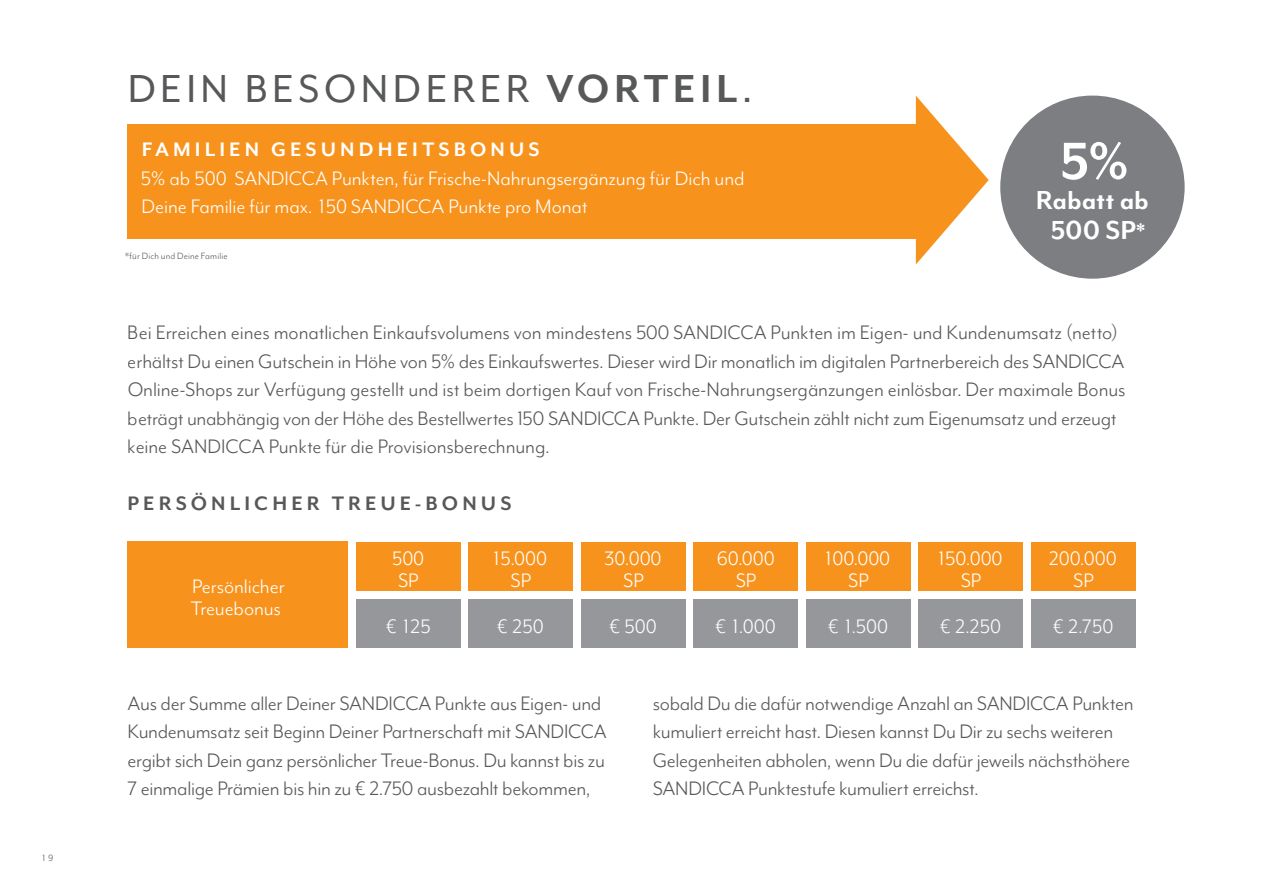
<style>
.page{position:relative;width:1263px;height:893px;background:#fff}
.page>*{position:absolute;margin:0;border:0;box-sizing:border-box;transform-origin:0 0}
.t1{font:700 60px "Mr Eaves Mod OT";color:#fff}
.t2{font:45px "Mr Eaves Mod OT";letter-spacing:.1em;color:#57585a}
.t3{font:700 30px/30px "Mr Eaves Mod OT";letter-spacing:-.005em;color:#fff;text-align:center}
.t4{font:22.5px/28.5px "Mr Eaves Mod OT";letter-spacing:-.015em;color:#57585a}
.t5{font:22.5px/22.5px "Mr Eaves Mod OT";letter-spacing:-.005em;color:#fff;text-align:center}
.t6{font:700 22.5px "Mr Eaves Mod OT";letter-spacing:.185em;color:#fff}
.t7{font:700 22.5px "Mr Eaves Mod OT";letter-spacing:.18em;color:#57585a}
.t8{font:10.5px "Mr Eaves Mod OT";letter-spacing:.015em;color:#57585a}
.t9{font:10.5px "Mr Eaves Mod OT";color:#7c7e81}
.s1{font-weight:700}
.s2{font-size:22.5px}
</style>
<div class="page">
<div style="left:128px;top:541px;width:220px;height:107px;background:#f7931d"></div>
<div style="left:356px;top:542px;width:104px;height:49px;background:#f7931d"></div>
<div style="left:356px;top:599px;width:104px;height:49px;background:#96979a"></div>
<div style="left:469px;top:542px;width:104px;height:49px;background:#f7931d"></div>
<div style="left:469px;top:599px;width:104px;height:49px;background:#96979a"></div>
<div style="left:581px;top:542px;width:104px;height:49px;background:#f7931d"></div>
<div style="left:581px;top:599px;width:104px;height:49px;background:#96979a"></div>
<div style="left:694px;top:542px;width:104px;height:49px;background:#f7931d"></div>
<div style="left:694px;top:599px;width:104px;height:49px;background:#96979a"></div>
<div style="left:806px;top:542px;width:104px;height:49px;background:#f7931d"></div>
<div style="left:806px;top:599px;width:104px;height:49px;background:#96979a"></div>
<div style="left:919px;top:542px;width:104px;height:49px;background:#f7931d"></div>
<div style="left:919px;top:599px;width:104px;height:49px;background:#96979a"></div>
<div style="left:1031px;top:542px;width:104px;height:49px;background:#f7931d"></div>
<div style="left:1031px;top:599px;width:104px;height:49px;background:#96979a"></div>
<div style="left:128px;top:124px;width:791px;height:115px;background:#f7931d"></div>
<svg style="left:916px;top:96px;width:73px;height:168px"></svg>
<div style="left:1000px;top:96px;width:184px;height:183px;background:#7c7e81;border-radius:50%"></div>
<p class="t9" style="left:43px;top:852px;width:12px">19</p>
<h2 class="t2" style="left:128px;top:64px;width:626px">DEIN BESONDERER <span class="s1">VORTEIL</span>.</h2>
<p class="t6" style="left:142px;top:137px;width:399px">FAMILIEN GESUNDHEITSBONUS</p>
<p class="t5" style="left:141px;top:164px;width:605px;line-height:28.5px;text-align:left">5% ab 500 SANDICCA Punkten, für Frische-Nahrungsergänzung für Dich und<br>Deine Familie für max. 150 SANDICCA Punkte pro Monat</p>
<p class="t8" style="left:125px;top:250px;width:104px">*für Dich und Deine Familie</p>
<h1 class="t1" style="left:1060px;top:128px;width:70px">5%</h1>
<h3 class="t3" style="left:1036px;top:185px;width:115px">Rabatt ab<br>500 SP<span class="s2">*</span></h3>
<p class="t4" style="left:128px;top:318px;width:999px">Bei Erreichen eines monatlichen Einkaufsvolumens von mindestens 500 SANDICCA Punkten im Eigen- und Kundenumsatz (netto) erhältst Du einen Gutschein in Höhe von 5% des Einkaufswertes. Dieser wird Dir monatlich im digitalen Partnerbereich des SANDICCA Online-Shops zur Verfügung gestellt und ist beim dortigen Kauf von Frische-Nahrungsergänzungen einlösbar. Der maximale Bonus beträgt unabhängig von der Höhe des Bestellwertes 150 SANDICCA Punkte. Der Gutschein zählt nicht zum Eigenumsatz und erzeugt keine SANDICCA Punkte für die Provisionsberechnung.</p>
<p class="t7" style="left:128px;top:491px;width:385px">PERSÖNLICHER TREUE-BONUS</p>
<p class="t5" style="left:191px;top:575px;width:96px;text-align:left">Persönlicher<br>Treuebonus</p>
<p class="t5" style="left:392px;top:547px;width:34px;text-align:left">500<br>SP</p>
<p class="t5" style="left:386px;top:615px;width:47px">€ 125</p>
<p class="t5" style="left:491px;top:547px;width:57px">15.000<br>SP</p>
<p class="t5" style="left:497px;top:615px;width:48px">€ 250</p>
<p class="t5" style="left:604px;top:547px;width:59px">30.000<br>SP</p>
<p class="t5" style="left:609px;top:615px;width:49px">€ 500</p>
<p class="t5" style="left:717px;top:547px;width:59px">60.000<br>SP</p>
<p class="t5" style="left:715px;top:615px;width:62px">€ 1.000</p>
<p class="t5" style="left:823px;top:547px;width:69px">100.000<br>SP</p>
<p class="t5" style="left:828px;top:615px;width:62px">€ 1.500</p>
<p class="t5" style="left:936px;top:547px;width:68px">150.000<br>SP</p>
<p class="t5" style="left:940px;top:615px;width:63px">€ 2.250</p>
<p class="t5" style="left:1048px;top:547px;width:70px">200.000<br>SP</p>
<p class="t5" style="left:1053px;top:615px;width:62px">€ 2.750</p>
<p class="t4" style="left:128px;top:689px;width:481px">Aus der Summe aller Deiner SANDICCA Punkte aus Eigen- und Kundenumsatz seit Beginn Deiner Partnerschaft mit SANDICCA ergibt sich Dein ganz persönlicher Treue-Bonus. Du kannst bis zu 7 einmalige Prämien bis hin zu € 2.750 ausbezahlt bekommen,</p>
<p class="t4" style="left:653px;top:689px;width:482px">sobald Du die dafür notwendige Anzahl an SANDICCA Punkten kumuliert erreicht hast. Diesen kannst Du Dir zu sechs weiteren Gelegenheiten abholen, wenn Du die dafür jeweils nächsthöhere SANDICCA Punktestufe kumuliert erreichst.</p>
</div>
